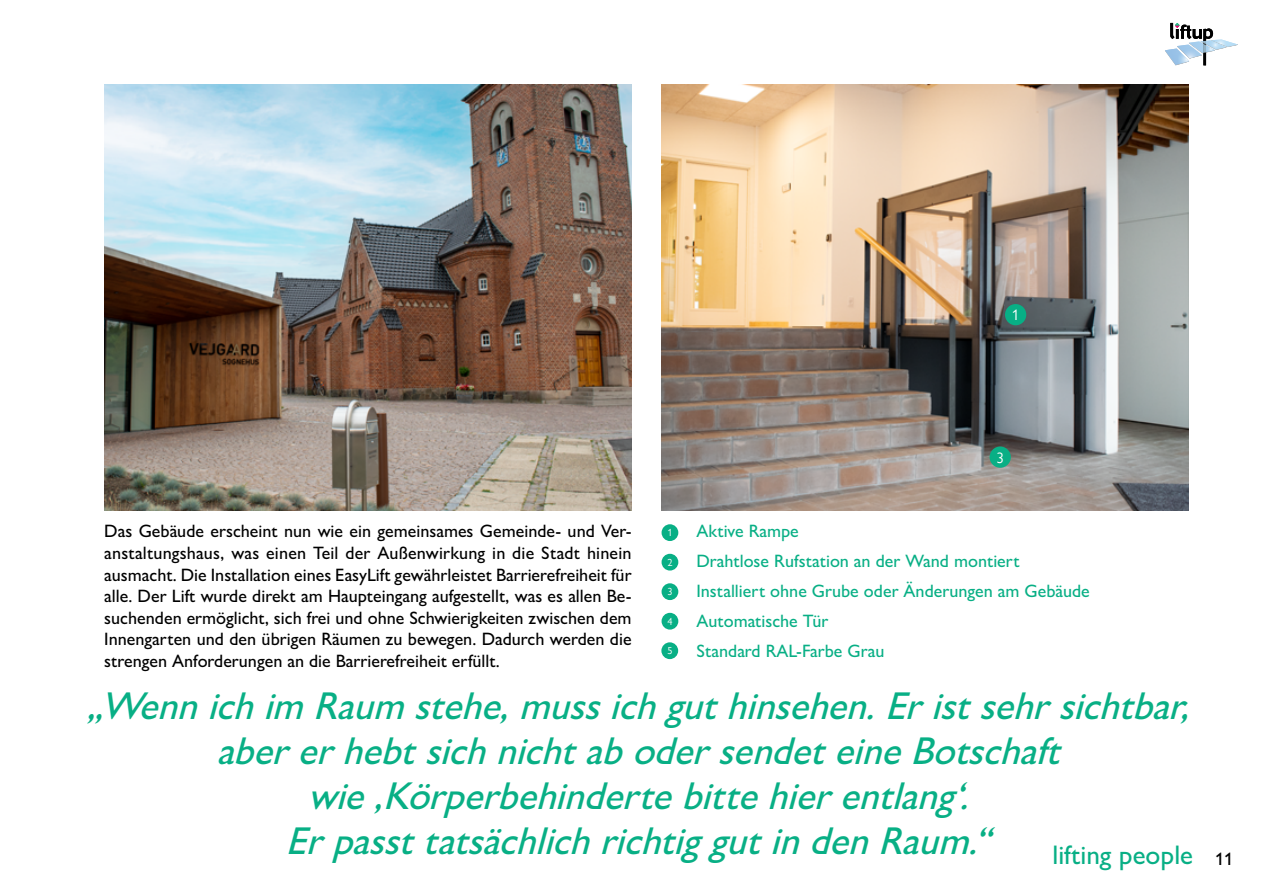
<style>
.page{position:relative;width:1263px;height:893px;background:#fff}
.page>*{position:absolute;margin:0;border:0;box-sizing:border-box;transform-origin:0 0}
.t1{font:italic 500 39px/45px "Gill Sans Nova";color:#08af85;text-align:center}
.t2{font:500 27px "Gill Sans Nova";color:#08af85}
.t3{font:500 18px/21.6px "Gill Sans Nova";color:#000;text-align:justify}
.t4{font:500 18px/30px "Gill Sans Nova";color:#08af85}
.t5{font:15px "Gill Sans Nova";color:#fff}
.t6{font:10.2px "Gill Sans Nova";color:#fff}
.s1{font-size:18px;color:#000}
</style>
<div class="page">
<svg style="left:1165px;top:23px;width:73px;height:42px"></svg>
<img style="left:104px;top:84px;width:527px;height:426px">
<img style="left:661px;top:84px;width:528px;height:426px">
<div style="left:661px;top:524px;width:17px;height:17px;background:#08af85;border-radius:50%"></div>
<div style="left:661px;top:554px;width:17px;height:17px;background:#08af85;border-radius:50%"></div>
<div style="left:661px;top:583px;width:17px;height:17px;background:#08af85;border-radius:50%"></div>
<div style="left:661px;top:642px;width:17px;height:17px;background:#08af85;border-radius:50%"></div>
<div style="left:661px;top:613px;width:17px;height:17px;background:#08af85;border-radius:50%"></div>
<div style="left:1005px;top:304px;width:21px;height:21px;background:#08af85;border-radius:50%"></div>
<div style="left:989px;top:446px;width:22px;height:22px;background:#08af85;border-radius:50%"></div>
<p class="t5" style="left:1012px;top:306px;width:9px">1</p>
<p class="t5" style="left:996px;top:448px;width:9px">3</p>
<p class="t3" style="left:104px;top:520px;width:529px">Das Gebäude erscheint nun wie ein gemeinsames Gemeinde- und Ver&shy;anstaltungshaus, was einen Teil der Außenwirkung in die Stadt hinein ausmacht. Die Installation eines EasyLift gewährleistet Barrierefreiheit für alle. Der Lift wurde direkt am Haupteingang aufgestellt, was es allen Be&shy;suchenden ermöglicht, sich frei und ohne Schwierigkeiten zwischen dem Innengarten und den übrigen Räumen zu bewegen. Dadurch werden die strengen Anforderungen an die Barrierefreiheit erfüllt.</p>
<p class="t4" style="left:696px;top:516px;width:395px">Aktive Rampe<br>Drahtlose Rufstation an der Wand montiert<br>Installiert ohne Grube oder Änderungen am Gebäude<br>Automatische Tür<br>Standard RAL-Farbe Grau</p>
<h1 class="t1" style="left:87px;top:683px;width:1116px">„Wennichim Raum stehe,mussichguthinsehen.Eristsehrsichtbar, abererhebtsichnichtabodersendeteineBotschaft wie‚Körperbehindertebittehierentlang ‘.<br>Erpassttatsächlichrichtig gutindenRaum.“</h1>
<p class="t6" style="left:667px;top:527px;width:7px">1</p>
<p class="t6" style="left:667px;top:556px;width:7px">2</p>
<p class="t6" style="left:667px;top:586px;width:7px">3</p>
<p class="t6" style="left:667px;top:615px;width:7px">4</p>
<p class="t6" style="left:667px;top:645px;width:7px">5</p>
<h2 class="t2" style="left:1052px;top:839px;width:182px">lifting people <span class="s1">11</span></h2>
</div>
